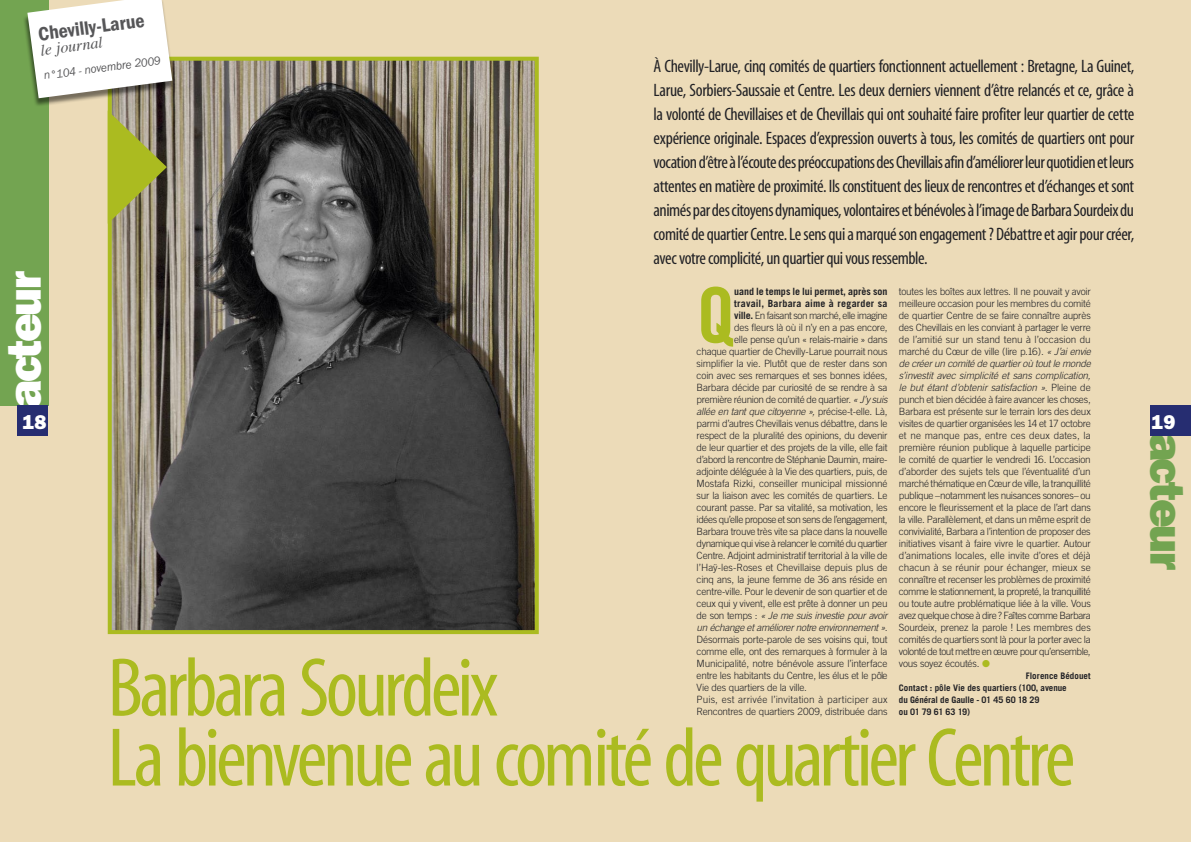
<style>
.page{position:relative;width:1191px;height:842px;background:#fff}
.page>*{position:absolute;margin:0;border:0;box-sizing:border-box;transform-origin:0 0}
.t1{font:84px/70px "Myriad MM 400 300";letter-spacing:-.045em;color:#abbb20}
.t2{font:76.5px "Trade Gothic Bold Cond Twenty";color:#abbb20}
.t3{font:800 48px "Franklin Gothic";letter-spacing:-.05em;color:#fff}
.t4{font:800 48px "Franklin Gothic";letter-spacing:-.05em;color:#73a451}
.t5{font:600 condensed 20px "Franklin Gothic";color:#565658}
.t6{font:800 20px "Franklin Gothic";color:#fff}
.t7{font:18px/24px "Myriad MM 400 300";letter-spacing:-.025em;color:#212125;text-align:justify}
.t8{font:italic 16px "Times";color:#565658}
.t9{font:italic 12px "Franklin Gothic";color:#565658;scale:.95 1}
.t10{font:300 10px/12px "Trade Gothic";letter-spacing:-.025em;color:#212125;text-align:right}
.t11{font:700 9px/12px "Trade Gothic";color:#212125}
.s1{font-weight:700}
.s2{font-style:italic}
.s3{color:#abbb20}
</style>
<div class="page">
<div style="left:0;top:0;width:595px;height:842px;background:#ecdbb8"></div>
<img style="left:113px;top:62px;width:421px;height:567px">
<div style="left:108px;top:57px;width:431px;height:577px;border:4px solid #abbb20"></div>
<svg style="left:108px;top:111px;width:59px;height:113px;background:#929641"></svg>
<div style="left:0;top:0;width:48px;height:405px;background:#73a451"></div>
<div style="left:17px;top:405px;width:31px;height:31px;background:#262d71"></div>
<div style="left:595px;top:0;width:596px;height:842px;background:#ecdbb8"></div>
<div style="left:1150px;top:405px;width:41px;height:31px;background:#262d71"></div>
<div style="left:23px;top:0;width:151px;height:107px;background:#000;opacity:.5"></div>
<svg style="left:27px;top:0;width:145px;height:98px;background:#eaebe3"></svg>
<h3 class="t5" style="left:37px;top:22px;width:109px;rotate:-7deg">Chevilly-Larue</h3>
<h3 class="t8" style="left:39px;top:36px;width:64px;rotate:-7deg">le journal</h3>
<p class="t9" style="left:43px;top:68px;width:126px;rotate:-7deg">n°104 - novembre 2009</p>
<p class="t7" style="left:653px;top:55px;width:482px">À Chevilly-Larue, cinq comités de quartiers fonctionnent actuellement : Bretagne, La Guinet, Larue, Sorbiers-Saussaie et Centre. Les deux derniers viennent d’être relancés et ce, grâce à la volonté de Chevillaises et de Chevillais qui ont souhaité faire profiter leur quartier de cette expérience originale. Espaces d’expression ouverts à tous, les comités de quartiers ont pour vocation d’être à l’écoute des préoccupations des Chevillais afin d’améliorer leur quotidien et leurs attentes en matière de proximité. Ils constituent des lieux de rencontres et d’échanges et sont animés par des citoyens dynamiques, volontaires et bénévoles à l’image de Barbara Sourdeix du comité de quartier Centre. Le sens qui a marqué son engagement ? Débattre et agir pour créer, avec votre complicité, un quartier qui vous ressemble.</p>
<h3 class="t3" style="left:-4px;top:408px;width:138px;rotate:-90deg">acteur</h3>
<h3 class="t6" style="left:23px;top:410px;width:25px">18</h3>
<h2 class="t2" style="left:696px;top:269px;width:40px">Q</h2>
<p class="t10" style="left:696px;top:285px;width:192px"><span class="s1">uand le temps le lui permet, après son<br>travail, Barbara aime à regarder sa<br>ville.</span> En faisant son marché, elle imagine<br>des fleurs là où il n’y en a pas encore,<br>elle pense qu’un « relais-mairie » dans<br>chaque quartier de Chevilly-Larue pourrait nous simplifier la vie. Plutôt que de rester dans son coin avec ses remarques et ses bonnes idées, Barbara décide par curiosité de se rendre à sa première réunion de comité de quartier. <span class="s2">« J’y suis allée en tant que citoyenne »,</span> précise-t-elle. Là, parmi d’autres Chevillais venus débattre, dans le respect de la pluralité des opinions, du devenir de leur quartier et des projets de la ville, elle fait d’abord la rencontre de Stéphanie Daumin, maire&shy;adjointe déléguée à la Vie des quartiers, puis, de Mostafa Rizki, conseiller municipal missionné sur la liaison avec les comités de quartiers. Le courant passe. Par sa vitalité, sa motivation, les idées qu’elle propose et son sens de l’engagement, Barbara trouve très vite sa place dans la nouvelle dynamique qui vise à relancer le comité du quartier Centre. Adjoint administratif territorial à la ville de l’Haÿ-les-Roses et Chevillaise depuis plus de cinq ans, la jeune femme de 36 ans réside en centre-ville. Pour le devenir de son quartier et de ceux qui y vivent, elle est prête à donner un peu de son temps : <span class="s2">« Je me suis investie pour avoir un échange et améliorer notre environnement ».</span></p>
<p class="t10" style="left:696px;top:633px;width:192px;text-align:left">Désormais porte-parole de ses voisins qui, tout comme elle, ont des remarques à formuler à la Municipalité, notre bénévole assure l’interface entre les habitants du Centre, les élus et le p ôle Vie des quartiers de la ville.<br>Puis, est arrivée l’invitation à participer aux Rencontres de quartiers 2009, distribuée dans</p>
<p class="t10" style="left:899px;top:285px;width:193px;text-align:justify">toutes les boîtes aux lettres. Il ne pouvait y avoir meilleure occasion pour les membres du comité de quartier Centre de se faire connaître auprès des Chevillais en les conviant à partager le verre de l’amitié sur un stand tenu à l’occasion du marché du Cœur de ville (lire p.16). <span class="s2">« J’ai envie de créer un comité de quartier où tout le monde s’investit avec simplicité et sans complication, le but étant d’obtenir satisfaction ».</span> Pleine de punch et bien décidée à faire avancer les choses, Barbara est présente sur le terrain lors des deux visites de quartier organisées les 14 et 17 octobre et ne manque pas, entre ces deux dates, la première réunion publique à laquelle participe le comité de quartier le vendredi 16. L’occasion d’aborder des sujets tels que l’éventualité d’un marché thématique en Cœur de ville, la tranquillité publique –notamment les nuisances sonores– ou encore le fleurissement et la place de l’art dans la ville. Parallèlement, et dans un même esprit de convivialité, Barbara a l’intention de proposer des initiatives visant à faire vivre le quartier. Autour d’animations locales, elle invite d’ores et déjà chacun à se réunir pour échanger, mieux se connaître et recenser les problèmes de proximité comme le stationnement, la propreté, la tranquillité ou toute autre problématique liée à la ville. Vous avez quelque chose à dire ? Faîtes comme Barbara Sourdeix, prenez la parole ! Les membres des comités de quartiers sont là pour la porter avec la volonté de tout mettre en œuvre pour qu’ensemble, vous soyez écoutés. <span class="s3">●</span></p>
<p class="t11" style="left:899px;top:669px;width:193px;text-indent:127px">Florence Bédouet<br>Contact : pôle Vie des quartiers (100, avenue<br>du Général de Gaulle - 01 45 60 18 29<br>ou 01 79 61 63 19)</p>
<h1 class="t1" style="left:108px;top:656px;width:969px">Barbara Sourdeix<br>La bienvenue au comité de quartier Centre</h1>
<h3 class="t6" style="left:1151px;top:410px;width:25px">19</h3>
<h3 class="t4" style="left:1195px;top:433px;width:138px;rotate:90deg">acteur</h3>
</div>
